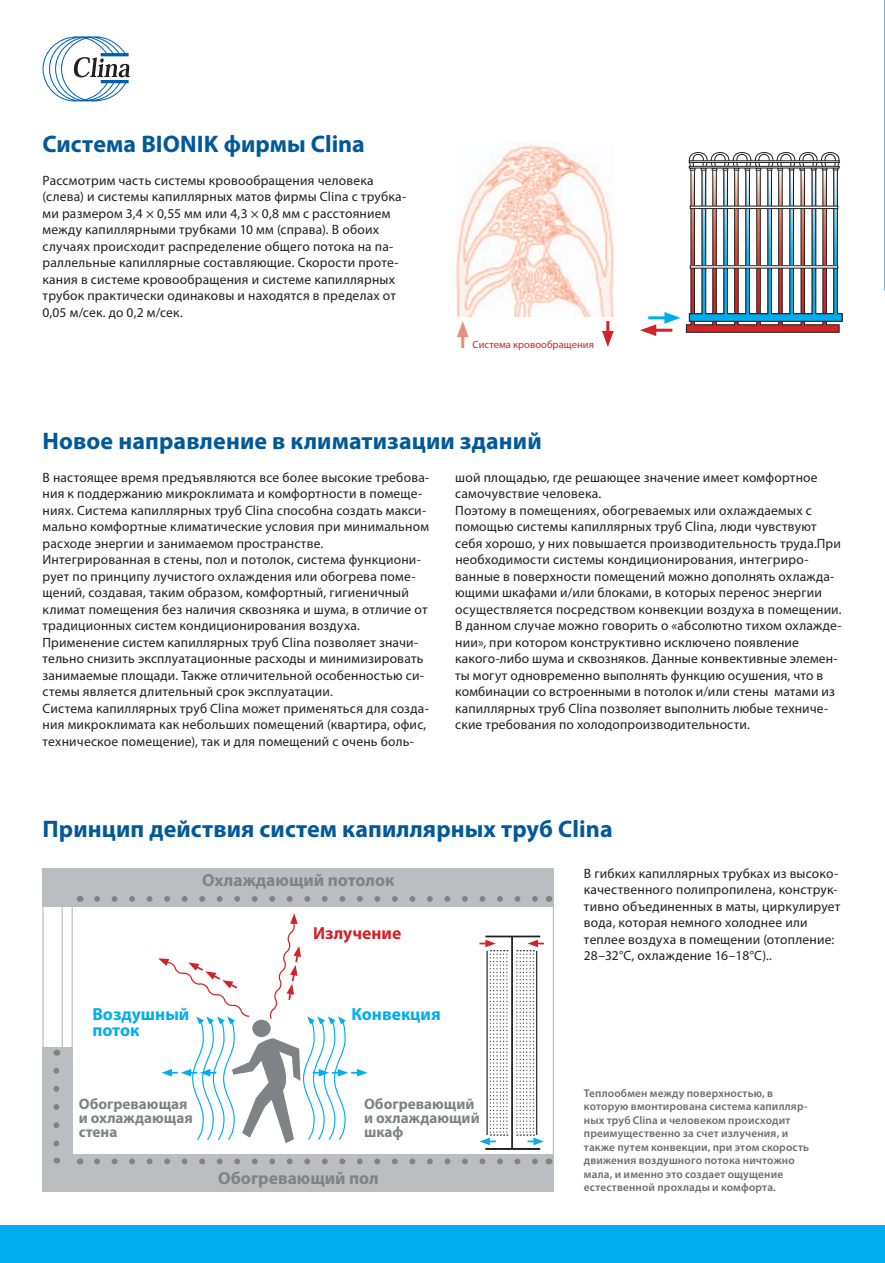
<style>
.page{position:relative;width:885px;height:1263px;background:#fff}
.page>*{position:absolute;margin:0;border:0;box-sizing:border-box;transform-origin:0 0}
.t1{font:700 24px "Myriad Pro";letter-spacing:.005em;color:#005999}
.t2{font:700 17.55px "Myriad Pro";color:#808285}
.t3{font:700 17.55px "Myriad Pro";color:#00aeef}
.t4{font:700 17.55px "Myriad Pro";color:#d1232a}
.t5{font:700 15.15px/14px "Myriad Pro";color:#808285}
.t6{font:13.5px/16.5px "Myriad Pro";letter-spacing:.015em;color:#231f20}
.t7{font:600 11.25px/13.5px "Myriad Pro";letter-spacing:.015em;color:#6c6d70}
.t8{font:10.5px "Myriad Pro";letter-spacing:.005em;color:#d1232a}
</style>
<div class="page">
<svg style="left:43px;top:36px;width:87px;height:66px"></svg>
<svg style="left:158px;top:913px;width:209px;height:230px"></svg>
<div style="left:43px;top:868px;width:511px;height:38px;background:#bcbdc0"></div>
<hr style="left:511px;top:937px;width:2px;height:212px;background:#231f20">
<hr style="left:485px;top:935px;width:55px;height:2px;background:#231f20">
<hr style="left:485px;top:1148px;width:55px;height:2px;background:#231f20">
<svg style="left:516px;top:940px;width:28px;height:205px"></svg>
<svg style="left:479px;top:940px;width:29px;height:205px"></svg>
<div style="left:43px;top:1154px;width:511px;height:37px;background:#bcbdc0"></div>
<div style="left:43px;top:1047px;width:30px;height:115px;background:#bcbdc0"></div>
<hr style="left:62px;top:905px;width:1px;height:142px;background:#bcbdc0">
<hr style="left:43px;top:905px;width:1px;height:142px;background:#bcbdc0">
<hr style="left:72px;top:905px;width:1px;height:142px;background:#bcbdc0">
<hr style="left:552px;top:892px;width:2px;height:269px;background:#bcbdc0">
<svg style="left:97px;top:896px;width:441px;height:6px"></svg>
<svg style="left:97px;top:1158px;width:441px;height:6px"></svg>
<svg style="left:53px;top:1071px;width:6px;height:76px"></svg>
<div style="left:0;top:1226px;width:884px;height:37px;background:#00aeef"></div>
<hr style="left:461px;top:331px;width:3px;height:17px;background:#e59279">
<svg style="left:457px;top:321px;width:11px;height:16px"></svg>
<hr style="left:606px;top:321px;width:3px;height:16px;background:#d1232a">
<svg style="left:602px;top:331px;width:11px;height:16px"></svg>
<img style="left:456px;top:143px;width:158px;height:174px">
<hr style="left:650px;top:329px;width:22px;height:3px;background:#d1232a">
<svg style="left:640px;top:324px;width:16px;height:12px"></svg>
<hr style="left:648px;top:316px;width:22px;height:3px;background:#00aeef">
<svg style="left:664px;top:152px;width:179px;height:181px"></svg>
<div style="left:689px;top:166px;width:150px;height:2px;border:1px solid #231f20"></div>
<div style="left:689px;top:161px;width:150px;height:2px;border:1px solid #231f20"></div>
<div style="left:689px;top:265px;width:149px;height:3px;border:1px solid #231f20"></div>
<div style="left:689px;top:206px;width:149px;height:3px;border:1px solid #231f20"></div>
<h1 class="t1" style="left:43px;top:134px;width:324px">Система BIONIK фирмы Clina</h1>
<p class="t6" style="left:43px;top:173px;width:365px">Рассмотрим часть системы кровообращения человека (слева) и системы капиллярных матов фирмы Clina с трубка&shy;ми размером 3,4 × 0,55 мм или 4,3 × 0,8 мм с расстоянием между капиллярными трубками 10 мм (справа). В обоих случаях происходит распределение общего потока на па&shy;раллельные капиллярные составляющие. Скорости проте&shy;кания в системе кровообращения и системе капиллярных трубок практически одинаковы и находятся в пределах от 0,05 м/сек. до 0,2 м/сек.</p>
<p class="t8" style="left:472px;top:341px;width:123px">Система кровообращения</p>
<h1 class="t1" style="left:43px;top:431px;width:500px">Новое направление в климатизации зданий</h1>
<p class="t6" style="left:43px;top:470px;width:388px">В настоящее время предъявляются все более высокие требова&shy;ния к поддержанию микроклимата и комфортности в помеще&shy;ниях. Система капиллярных труб Clina способна создать макси&shy;мально комфортные климатические условия при минимальном расходе энергии и занимаемом пространстве.<br>Интегрированная в стены, пол и потолок, система функциони&shy;рует по принципу лучистого охлаждения или обогрева поме&shy;щений, создавая, таким образом, комфортный, гигиеничный климат помещения без наличия сквозняка и шума, в отличие от традиционных систем кондиционирования воздуха.<br>Применение систем капиллярных труб Clina позволяет значи&shy;тельно снизить эксплуатационные расходы и минимизировать занимаемые площади. Также отличительной особенностью си&shy;стемы является длительный срок эксплуатации.<br>Система капиллярных труб Clina может применяться для созда&shy;ния микроклимата как небольших помещений (квартира, офис, техническое помещение), так и для помещений с очень боль-</p>
<p class="t6" style="left:455px;top:470px;width:388px">шой площадью, где решающее значение имеет комфортное самочувствие человека.<br>Поэтому в помещениях, обогреваемых или охлаждаемых с помощью системы капиллярных труб Clina, люди чувствуют себя хорошо, у них повышается производительность труда.При необходимости системы кондиционирования, интегриро&shy;ванные в поверхности помещений можно дополнять охлажда&shy;ющими шкафами и/или блоками, в которых перенос энергии осуществляется посредством конвекции воздуха в помещении.<br>В данном случае можно говорить о «абсолютно тихом охлажде&shy;нии», при котором конструктивно исключено появление какого-либо шума и сквозняков. Данные конвективные элемен&shy;ты могут одновременно выполнять функцию осушения, что в комбинации со встроенными в потолок и/или стены матами из капиллярных труб Clina позволяет выполнить любые техниче&shy;ские требования по холодопроизводительности.</p>
<h1 class="t1" style="left:43px;top:820px;width:571px">Принцип действия систем капиллярных труб Clina</h1>
<p class="t2" style="left:202px;top:874px;width:194px">Охлаждающий потолок</p>
<p class="t4" style="left:313px;top:926px;width:90px">Излучение</p>
<p class="t3" style="left:92px;top:1008px;width:98px">Воздушный</p>
<p class="t3" style="left:351px;top:1008px;width:91px">Конвекция</p>
<p class="t3" style="left:92px;top:1023px;width:49px">поток</p>
<p class="t5" style="left:79px;top:1098px;width:115px">Обогревающая и охлаждающая стена</p>
<p class="t5" style="left:364px;top:1098px;width:117px">Обогревающий и охлаждающий шкаф</p>
<p class="t2" style="left:218px;top:1171px;width:162px">Обогревающий пол</p>
<p class="t6" style="left:584px;top:866px;width:258px">В гибких капиллярных трубках из высоко&shy;качественного полипропилена, конструк&shy;тивно объединенных в маты, циркулирует вода, которая немного холоднее или теплее воздуха в помещении (отопление:<br>28–32°С, охлаждение 16–18°С)..</p>
<p class="t7" style="left:584px;top:1087px;width:227px">Теплообмен между поверхностью, в которую вмонтирована система капилляр&shy;ных труб Clina и человеком происходит преимущественно за счет излучения, и также путем конвекции, при этом скорость движения воздушного потока ничтожно мала, и именно это создает ощущение естественной прохлады и комфорта.</p>
</div>
